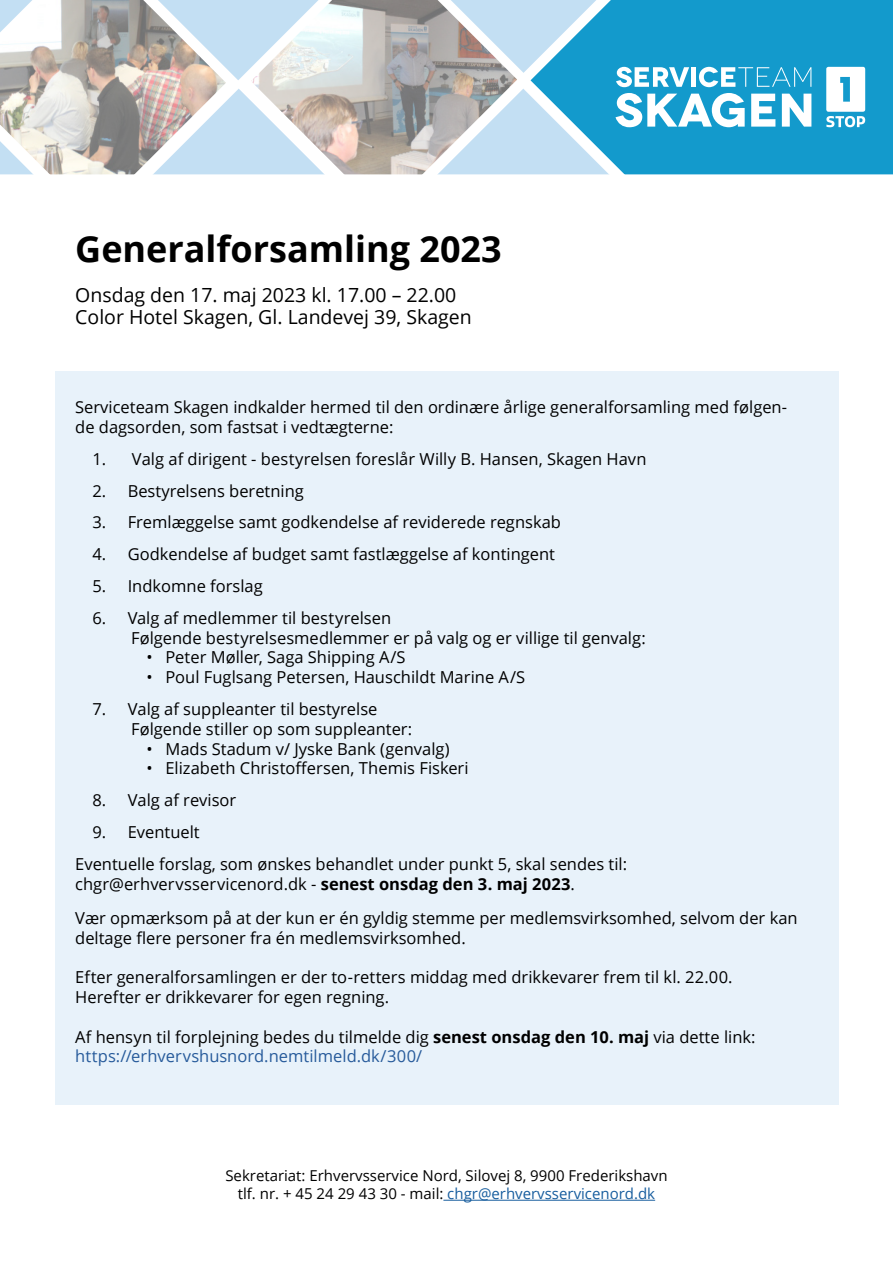
<style>
.page{position:relative;width:893px;height:1263px;background:#fff}
.page>*{position:absolute;margin:0;border:0;box-sizing:border-box;transform-origin:0 0}
.t1{font:700 36px "Open Sans";color:#000}
.t2{font:19.5px "Open Sans";color:#000}
.t3{font:16.5px/19.8px "Open Sans";color:#000}
.t4{font:16.5px "Open Sans";color:#275b9b}
.t5{font:15px "Open Sans";color:#000}
.t6{font:15px "Open Sans";color:#175d9e}
.s1{font-weight:700}
.s2{color:#000}
</style>
<div class="page">
<div style="left:55px;top:371px;width:783px;height:734px;background:#e8f2fa"></div>
<div style="left:537px;top:0;width:356px;height:174px;background:#139acc"></div>
<img style="left:251px;top:0;width:259px;height:174px">
<svg style="left:226px;top:89px;width:145px;height:85px;background:#ced1d4"></svg>
<svg style="left:389px;top:89px;width:267px;height:85px;background:#9ac2d4"></svg>
<img style="left:0;top:80px;width:226px;height:94px">
<svg style="left:0;top:0;width:372px;height:80px"></svg>
<svg style="left:0;top:92px;width:83px;height:82px"></svg>
<hr style="left:443px;top:1200px;width:212px;height:1px;background:#175d9e">
<svg style="left:615px;top:93px;width:130px;height:34px"></svg>
<svg style="left:751px;top:94px;width:24px;height:33px"></svg>
<svg style="left:782px;top:94px;width:29px;height:33px"></svg>
<svg style="left:402px;top:0;width:287px;height:87px;background:#7eb7ce"></svg>
<div style="left:691px;top:67px;width:5px;height:20px;background:#fff"></div>
<svg style="left:699px;top:67px;width:112px;height:20px;background:#52b5d9"></svg>
<svg style="left:826px;top:67px;width:39px;height:60px"></svg>
<svg style="left:0;top:174px;width:893px;height:1px"></svg>
<p class="t1" style="left:75px;top:224px;width:428px">Generalforsamling 2023</p>
<p class="t2" style="left:75px;top:282px;width:383px">Onsdag den 17. maj 2023 kl. 17.00 – 22.00</p>
<p class="t2" style="left:75px;top:303px;width:398px">Color Hotel Skagen, Gl. Landevej 39, Skagen</p>
<p class="t3" style="left:75px;top:397px;width:713px">Serviceteam Skagen indkalder hermed til den ordinære årlige generalforsamling med følgen&shy;de dagsorden, som fastsat i vedtægterne:</p>
<p class="t3" style="left:92px;top:448px;width:556px">1. Valg af dirigent - bestyrelsen foreslår Willy B. Hansen, Skagen Havn</p>
<p class="t3" style="left:92px;top:480px;width:213px">2. Bestyrelsens beretning</p>
<p class="t3" style="left:92px;top:512px;width:470px">3. Fremlæggelse samt godkendelse af reviderede regnskab</p>
<p class="t3" style="left:92px;top:544px;width:464px">4. Godkendelse af budget samt fastlæggelse af kontingent</p>
<p class="t3" style="left:92px;top:576px;width:172px">5. Indkomne forslag</p>
<p class="t3" style="left:92px;top:607px;width:300px">6. Valg af medlemmer til bestyrelsen</p>
<p class="t3" style="left:131px;top:627px;width:516px">Følgende bestyrelsesmedlemmer er på valg og er villige til genvalg:</p>
<p class="t3" style="left:146px;top:647px;width:261px">• Peter Møller, Saga Shipping A/S</p>
<p class="t3" style="left:146px;top:667px;width:380px">• Poul Fuglsang Petersen, Hauschildt Marine A/S</p>
<p class="t3" style="left:92px;top:699px;width:287px">7. Valg af suppleanter til bestyrelse</p>
<p class="t3" style="left:131px;top:718px;width:283px">Følgende stiller op som suppleanter:</p>
<p class="t3" style="left:146px;top:738px;width:305px">• Mads Stadum v/ Jyske Bank (genvalg)</p>
<p class="t3" style="left:146px;top:758px;width:324px">• Elizabeth Christoffersen, Themis Fiskeri</p>
<p class="t3" style="left:92px;top:790px;width:145px">8. Valg af revisor</p>
<p class="t3" style="left:92px;top:822px;width:109px">9. Eventuelt</p>
<p class="t3" style="left:75px;top:853px;width:553px">Eventuelle forslag, som ønskes behandlet under punkt 5, skal sendes til:</p>
<p class="t3" style="left:75px;top:873px;width:501px">chgr@erhvervsservicenord.dk - <span class="s1">senest onsdag den 3. maj 2023</span>.</p>
<p class="t3" style="left:75px;top:907px;width:724px">Vær opmærksom på at der kun er én gyldig stemme per medlemsvirksomhed, selvom der kan deltage flere personer fra én medlemsvirksomhed.</p>
<p class="t3" style="left:75px;top:967px;width:659px">Efter generalforsamlingen er der to-retters middag med drikkevarer frem til kl. 22.00.<br>Herefter er drikkevarer for egen regning.</p>
<p class="t3" style="left:75px;top:1026px;width:682px">Af hensyn til forplejning bedes du tilmelde dig <span class="s1">senest onsdag den 10. maj</span> via dette link:</p>
<p class="t4" style="left:75px;top:1045px;width:348px">https://erhvervshusnord.nemtilmeld.dk/300/</p>
<p class="t5" style="left:225px;top:1165px;width:444px">Sekretariat: Erhvervsservice Nord, Silovej 8, 9900 Frederikshavn</p>
<p class="t6" style="left:238px;top:1183px;width:419px"><span class="s2">tlf. nr. + 45 24 29 43 30 - mail:</span> chgr@erhvervsservicenord.dk</p>
</div>
